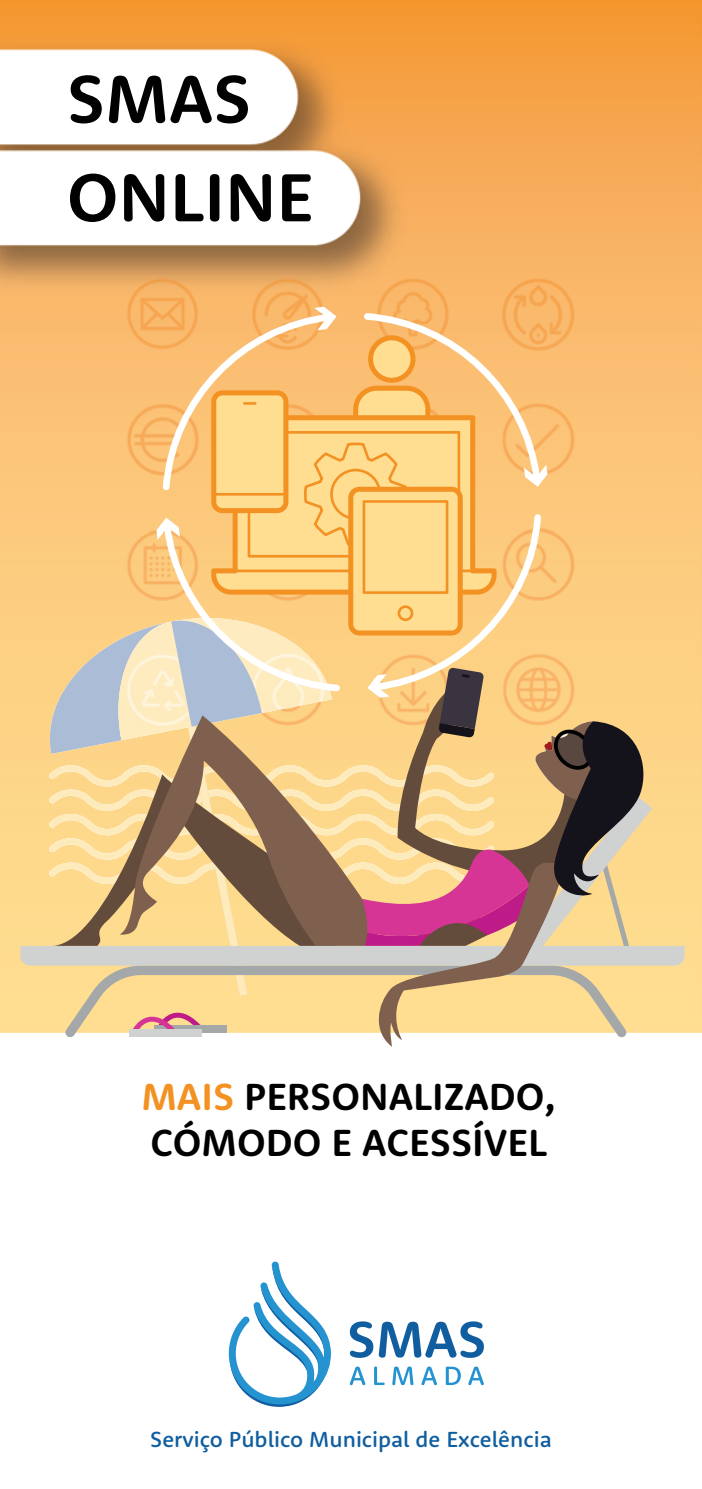
<style>
.page{position:relative;width:702px;height:1489px;background:#fff}
.page>*{position:absolute;margin:0;border:0;box-sizing:border-box;transform-origin:0 0}
.t1{font:700 69.75px/98.5px "Rooney Sans";color:#010101}
.t2{font:700 38.75px/46.5px "Rooney Sans";color:#010101}
.t3{font:500 22.5px "Rooney Sans";color:#105e9f}
.s1{color:#f39223}
</style>
<div class="page">
<img style="left:0;top:0;width:702px;height:1032px">
<svg style="left:350px;top:1366px;width:134px;height:18px"></svg>
<svg style="left:229px;top:1261px;width:102px;height:145px"></svg>
<svg style="left:350px;top:1321px;width:134px;height:36px"></svg>
<svg style="left:20px;top:307px;width:664px;height:739px;background:#e7bf85"></svg>
<h1 class="t1" style="left:67px;top:47px;width:248px">SMAS<br>ONLINE</h1>
<h2 class="t2" style="left:141px;top:1071px;width:416px"><span class="s1">MAIS</span> PERSONALIZADO,<br>CÓMODO E ACESSÍVEL</h2>
<p class="t3" style="left:150px;top:1424px;width:403px">Serviço Público Municipal de Excelência</p>
</div>
